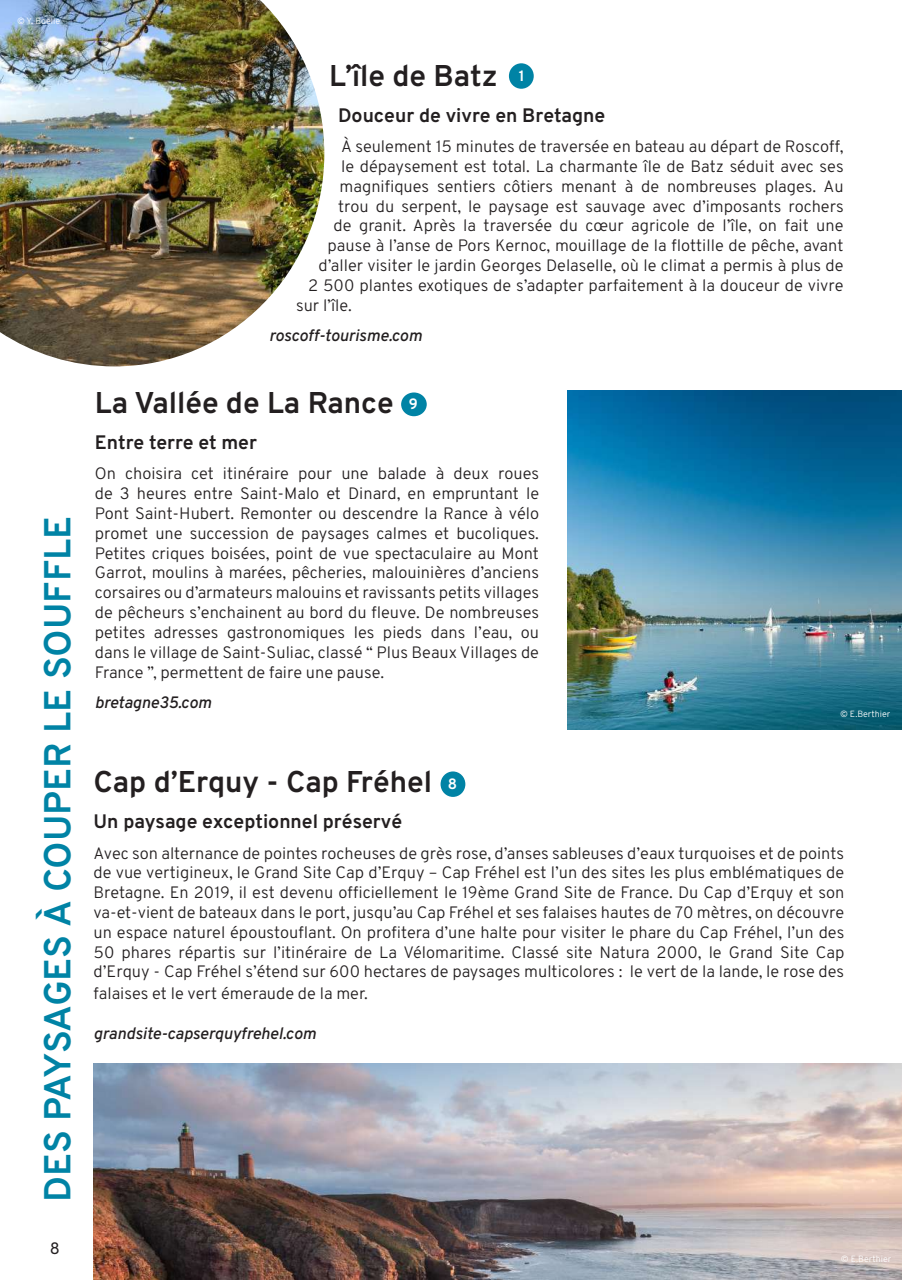
<style>
.page{position:relative;width:910px;height:1280px;background:#fff}
.page>*{position:absolute;margin:0;border:0;box-sizing:border-box;transform-origin:0 0}
.t1{font:700 37.5px "Overpass";color:#0083a5}
.t2{font:700 30px "Overpass";color:#231f20}
.t3{font:700 19.5px "Overpass";color:#231f20}
.t4{font:300 16.5px/19.8px "Overpass";color:#231f20;text-align:justify}
.t5{font:italic 600 16.5px "Overpass";color:#231f20}
.t6{font:16.5px "Overpass";color:#231f20}
.t7{font:700 15px "Overpass";color:#fff}
.t8{font:300 9px "Overpass";color:#fff}
</style>
<div class="page">
<img style="left:0;top:0;width:324px;height:366px">
<img style="left:568px;top:390px;width:333px;height:339px">
<img style="left:94px;top:1063px;width:807px;height:217px">
<div style="left:441px;top:771px;width:24px;height:26px;background:#0083a5;border-radius:50%"></div>
<div style="left:509px;top:63px;width:25px;height:26px;background:#0083a5;border-radius:50%"></div>
<div style="left:401px;top:392px;width:26px;height:24px;background:#0083a5;border-radius:50%"></div>
<p class="t8" style="left:17px;top:15px;width:45px">© Y. Boëlle</p>
<h1 class="t1" style="left:31px;top:1202px;width:688px;rotate:-90deg">DES PAYSAGES À COUPER LE SOUFFLE</h1>
<p class="t6" style="left:50px;top:1236px;width:12px">8</p>
<h2 class="t2" style="left:329px;top:54px;width:170px">L’île de Batz</h2>
<p class="t3" style="left:338px;top:101px;width:269px">Douceur de vivre en Bretagne</p>
<p class="t4" style="left:341px;top:137px;width:504px">À seulement 15 minutes de traversée en bateau au départ de Roscoff,</p>
<p class="t4" style="left:341px;top:156px;width:504px">le dépaysement est total. La charmante île de Batz séduit avec ses</p>
<p class="t4" style="left:340px;top:176px;width:506px">magnifiques sentiers côtiers menant à de nombreuses plages. Au</p>
<p class="t4" style="left:338px;top:196px;width:507px">trou du serpent, le paysage est sauvage avec d’imposants rochers</p>
<p class="t4" style="left:334px;top:216px;width:511px">de granit. Après la traversée du cœur agricole de l’île, on fait une</p>
<p class="t4" style="left:328px;top:236px;width:517px">pause à l’anse de Pors Kernoc, mouillage de la flottille de pêche, avant</p>
<p class="t4" style="left:319px;top:255px;width:527px">d’aller visiter le jardin Georges Delaselle, où le climat a permis à plus de</p>
<p class="t4" style="left:308px;top:275px;width:537px">2 500 plantes exotiques de s’adapter parfaitement à la douceur de vivre</p>
<p class="t4" style="left:296px;top:295px;width:57px">sur l’île.</p>
<p class="t5" style="left:269px;top:324px;width:154px">roscoff-tourisme.com</p>
<p class="t7" style="left:519px;top:65px;width:8px">1</p>
<h2 class="t2" style="left:95px;top:381px;width:300px">La Vallée de La Rance</h2>
<p class="t3" style="left:95px;top:428px;width:164px">Entre terre et mer</p>
<p class="t4" style="left:95px;top:464px;width:446px">On choisira cet itinéraire pour une balade à deux roues de 3 heures entre Saint-Malo et Dinard, en empruntant le Pont Saint-Hubert. Remonter ou descendre la Rance à vélo promet une succession de paysages calmes et bucoliques.<br>Petites criques boisées, point de vue spectaculaire au Mont Garrot, moulins à marées, pêcheries, malouinières d’anciens corsaires ou d’armateurs malouins et ravissants petits villages de pêcheurs s’enchainent au bord du fleuve. De nombreuses petites adresses gastronomiques les pieds dans l’eau, ou dans le village de Saint-Suliac, classé “ Plus Beaux Villages de France ”, permettent de faire une pause.</p>
<p class="t5" style="left:95px;top:690px;width:118px">bretagne35.com</p>
<p class="t7" style="left:409px;top:393px;width:11px">9</p>
<p class="t8" style="left:840px;top:708px;width:52px">© E.Berthier</p>
<h2 class="t2" style="left:94px;top:760px;width:340px">Cap d’Erquy - Cap Fréhel</h2>
<p class="t3" style="left:94px;top:807px;width:310px">Un paysage exceptionnel préservé</p>
<p class="t4" style="left:94px;top:843px;width:752px">Avec son alternance de pointes rocheuses de grès rose, d’anses sableuses d’eaux turquoises et de points de vue vertigineux, le Grand Site Cap d’Erquy – Cap Fréhel est l’un des sites les plus emblématiques de Bretagne. En 2019, il est devenu officiellement le 19ème Grand Site de France. Du Cap d’Erquy et son va-et-vient de bateaux dans le port, jusqu’au Cap Fréhel et ses falaises hautes de 70 mètres, on découvre un espace naturel époustouflant. On profitera d’une halte pour visiter le phare du Cap Fréhel, l’un des 50 phares répartis sur l’itinéraire de La Vélomaritime. Classé site Natura 2000, le Grand Site Cap d’Erquy - Cap Fréhel s’étend sur 600 hectares de paysages multicolores : le vert de la lande, le rose des</p>
<p class="t4" style="left:94px;top:983px;width:276px">falaises et le vert émeraude de la mer.</p>
<p class="t5" style="left:94px;top:1021px;width:224px">grandsite-capserquyfrehel.com</p>
<p class="t7" style="left:448px;top:773px;width:11px">8</p>
<p class="t8" style="left:841px;top:1253px;width:52px">© E.Berthier</p>
</div>
